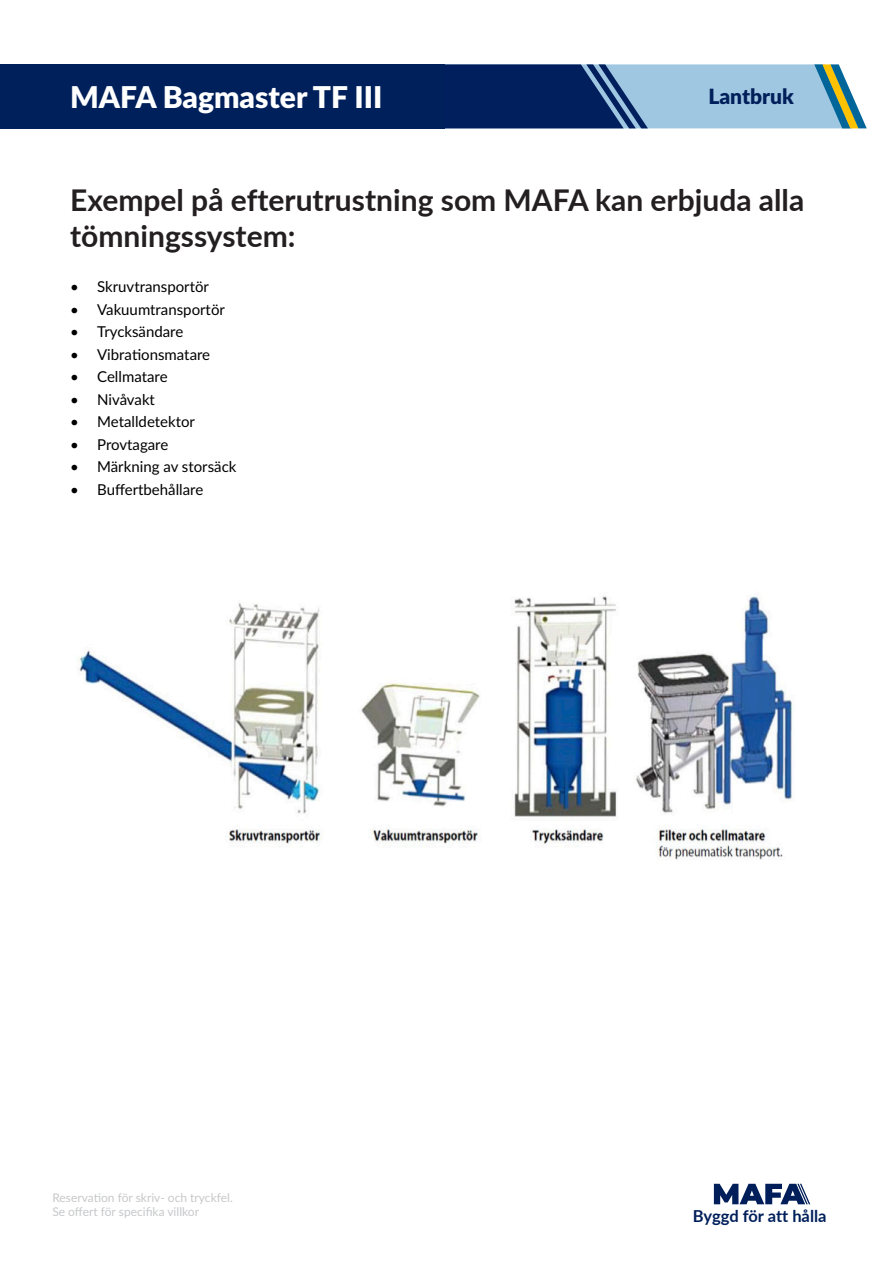
<style>
.page{position:relative;width:893px;height:1263px;background:#fff}
.page>*{position:absolute;margin:0;border:0;box-sizing:border-box;transform-origin:0 0}
.Mindre_huvudrubrik{font:700 30px/36px "Lato";color:#231f20}
.Huvudrubrik{font:900 30px "Lato";color:#fff}
.Huvudrubrik-2{font:900 21px "Lato";color:#00205b}
.Huvudrubrik-3{font:700 16.5px "Lato";color:#00205b}
.t1{font:15px "Lato";color:#000001}
.Brödtext{font:12px/14.4px "Lato";color:#c7c8ca}
</style>
<div class="page">
<div style="left:648px;top:64px;width:166px;height:64px;background:#a0c7e2"></div>
<svg style="left:444px;top:64px;width:204px;height:64px;background:#193971"></svg>
<div style="left:0;top:64px;width:444px;height:64px;background:#00205b"></div>
<svg style="left:814px;top:64px;width:53px;height:64px"></svg>
<svg style="left:714px;top:1184px;width:96px;height:20px"></svg>
<img style="left:79px;top:596px;width:714px;height:264px">
<p class="Huvudrubrik" style="left:70px;top:74px;width:314px">MAFA Bagmaster TF III</p>
<p class="Huvudrubrik-2" style="left:708px;top:81px;width:87px">Lantbruk</p>
<p class="Mindre_huvudrubrik" style="left:70px;top:181px;width:735px">Exempel på efterutrustning som MAFA kan erbjuda alla tömningssystem:</p>
<p class="t1" style="left:70px;top:276px;width:140px">• Skruvtransportör</p>
<p class="t1" style="left:70px;top:299px;width:156px">• Vakuumtransportör</p>
<p class="t1" style="left:70px;top:321px;width:115px">• Trycksändare</p>
<p class="t1" style="left:70px;top:344px;width:142px">• Vibrationsmatare</p>
<p class="t1" style="left:70px;top:366px;width:99px">• Cellmatare</p>
<p class="t1" style="left:70px;top:389px;width:86px">• Nivåvakt</p>
<p class="t1" style="left:70px;top:411px;width:126px">• Metalldetektor</p>
<p class="t1" style="left:70px;top:434px;width:100px">• Provtagare</p>
<p class="t1" style="left:70px;top:456px;width:168px">• Märkning av storsäck</p>
<p class="t1" style="left:70px;top:479px;width:135px">• Buffertbehållare</p>
<p class="Brödtext" style="left:52px;top:1190px;width:182px">Reservation för skriv- och tryckfel.<br>Se offert för specifika villkor</p>
<p class="Huvudrubrik-3" style="left:693px;top:1204px;width:135px">Byggd för att hålla</p>
</div>
